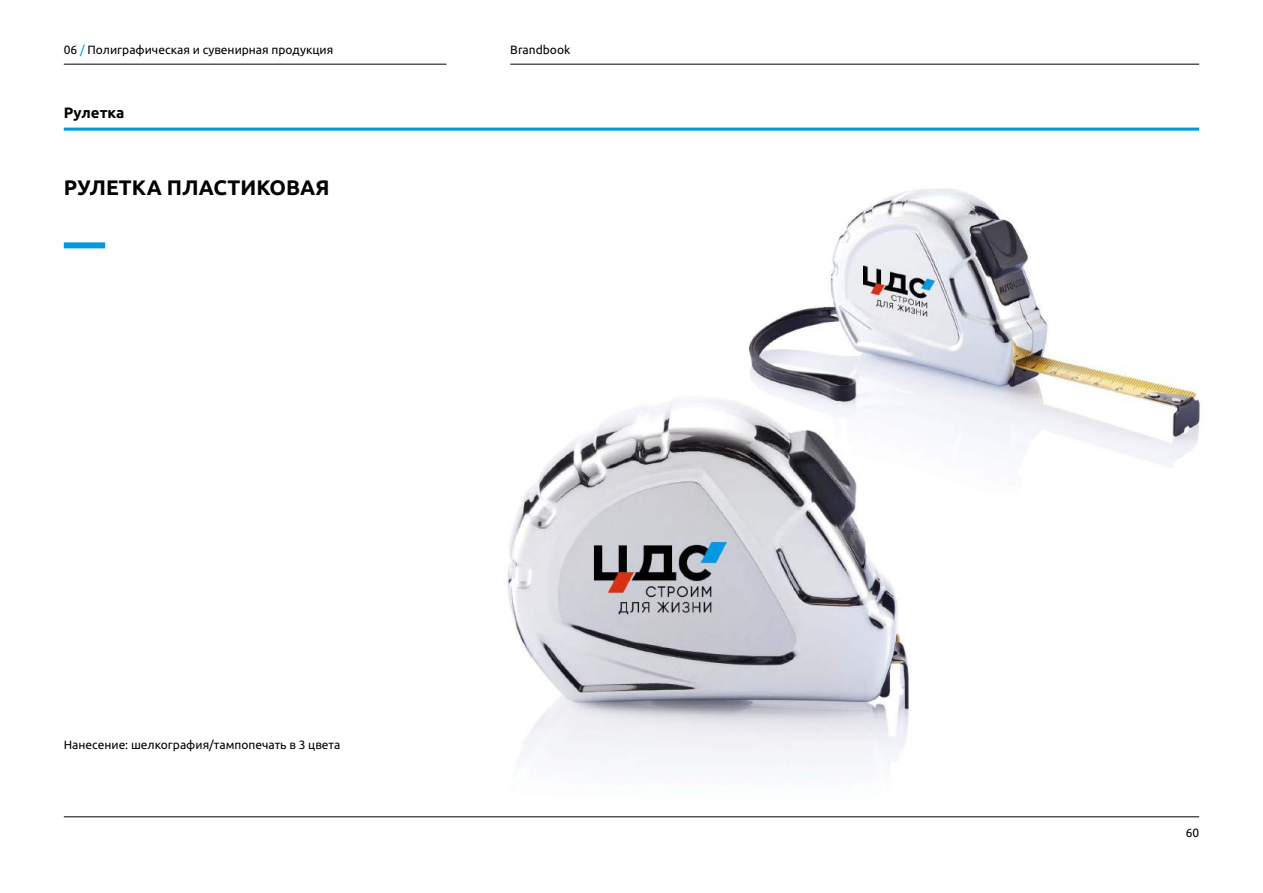
<style>
.page{position:relative;width:1263px;height:893px;background:#fff}
.page>*{position:absolute;margin:0;border:0;box-sizing:border-box;transform-origin:0 0}
.t1{font:700 21px "Ubuntu";color:#000}
.t2{font:700 15px "Ubuntu";color:#000}
.t3{font:12px "Ubuntu";color:#000}
.s1{color:#009ae3}
</style>
<div class="page">
<div style="left:64px;top:242px;width:41px;height:6px;background:#009ae3"></div>
<img style="left:725px;top:127px;width:476px;height:340px">
<img style="left:455px;top:322px;width:519px;height:496px">
<hr style="left:64px;top:816px;width:1135px;height:1px;background:#000">
<hr style="left:64px;top:128px;width:1135px;height:3px;background:#009ae3">
<hr style="left:64px;top:64px;width:382px;height:1px;background:#000">
<hr style="left:510px;top:64px;width:689px;height:1px;background:#000">
<p class="t3" style="left:64px;top:43px;width:271px">06 <span class="s1">/</span> Полиграфическая и сувенирная продукция</p>
<p class="t3" style="left:510px;top:43px;width:62px">Brandbook</p>
<p class="t2" style="left:64px;top:104px;width:62px">Рулетка</p>
<h1 class="t1" style="left:64px;top:175px;width:267px">РУЛЕТКА ПЛАСТИ КОВАЯ</h1>
<p class="t3" style="left:64px;top:738px;width:278px">Нанесение: шелкография/тампопечать в 3 цвета</p>
<p class="t3" style="left:1186px;top:825px;width:15px">60</p>
</div>
